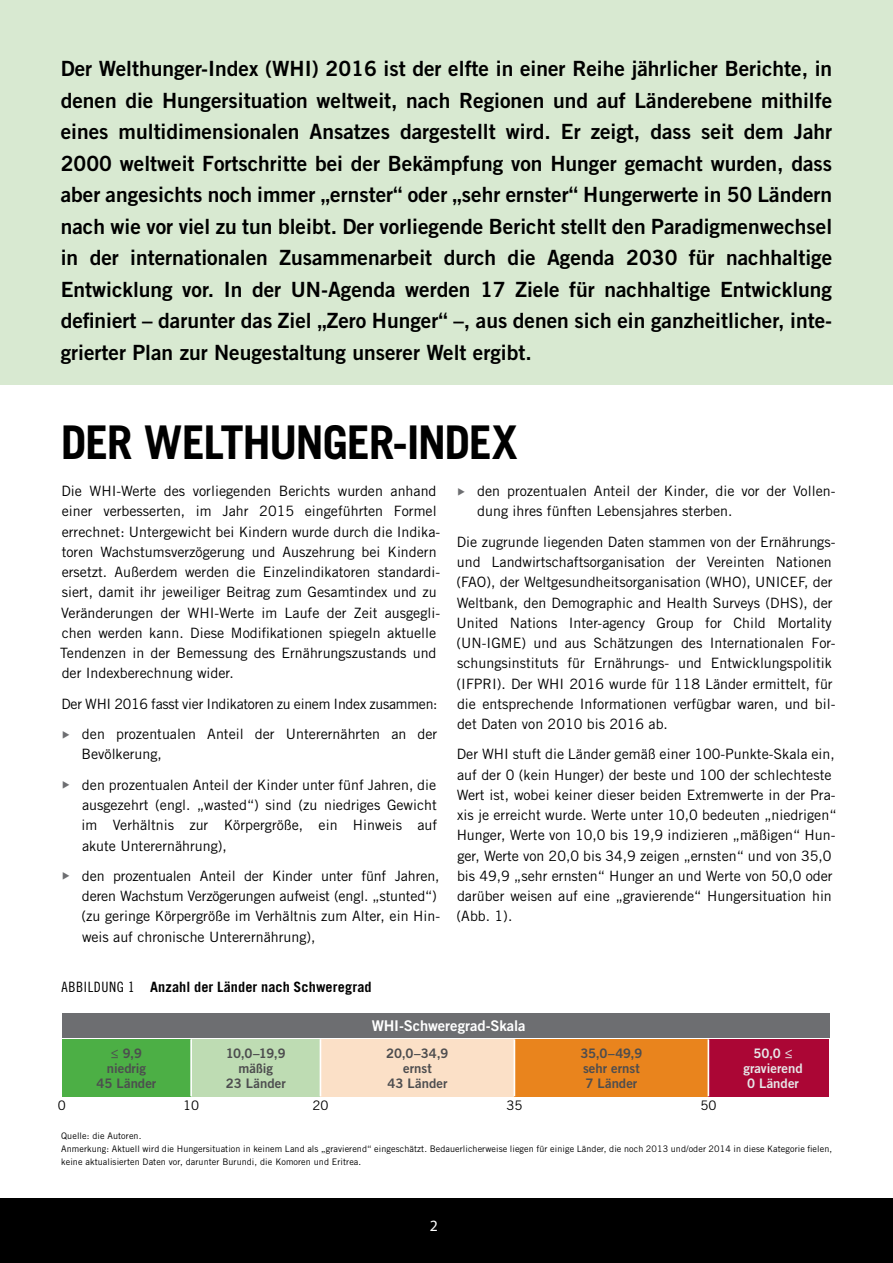
<style>
.page{position:relative;width:893px;height:1263px;background:#fff}
.page>*{position:absolute;margin:0;border:0;box-sizing:border-box;transform-origin:0 0}
.t1{font:700 46.5px "Trade Gothic LT Std";letter-spacing:-.035em;color:#000}
.t2{font:21px/31.5px "Trade Gothic LT Std Bd 2";color:#000;text-align:justify}
.t3{font:15.75px "Myriad Pro";color:#fff}
.t4{font:14.7px "Trade Gothic LT Std Bd 2";letter-spacing:-.005em;color:#fff}
.t5{font:14.25px/20.2px "Trade Gothic LT Std";color:#000}
.t6{font:700 14.25px "Trade Gothic LT Std";letter-spacing:.005em;color:#000}
.t7{font:13.2px/14.7px "Trade Gothic LT Std Bd 2";color:#4d4d4f;text-align:center}
.t8{font:13.2px/14.7px "Trade Gothic LT Std Bd 2";color:#e6e7e8;text-align:center}
.t9{font:13.2px "Trade Gothic LT Std";color:#000}
.t10{font:9px/12.8px "Trade Gothic LT Std";letter-spacing:.01em;color:#000}
.s1{font-family:"Trade Gothic LT Std Cn 18";font-weight:400}
</style>
<div class="page">
<div style="left:0;top:1198px;width:893px;height:65px;background:#000"></div>
<div style="left:0;top:0;width:893px;height:385px;background:#d8e9d1"></div>
<div style="left:62px;top:1039px;width:129px;height:57px;background:#4caf45"></div>
<div style="left:191px;top:1039px;width:129px;height:57px;background:#bedcb3"></div>
<div style="left:320px;top:1039px;width:194px;height:57px;background:#fbe0c7"></div>
<div style="left:514px;top:1039px;width:194px;height:57px;background:#e9841d"></div>
<div style="left:708px;top:1039px;width:121px;height:57px;background:#ab0635"></div>
<hr style="left:190px;top:1039px;width:2px;height:57px;background:#fff">
<hr style="left:320px;top:1039px;width:1px;height:57px;background:#fff">
<hr style="left:514px;top:1039px;width:1px;height:57px;background:#fff">
<hr style="left:708px;top:1039px;width:1px;height:57px;background:#fff">
<div style="left:62px;top:1013px;width:767px;height:24px;background:#6d6e71"></div>
<p class="t2" style="left:61px;top:52px;width:773px">Der Welthunger-Index (WHI) 2016 ist der elfte in einer Reihe jährlicher Berichte, in denen die Hungersituation weltweit, nach Regionen und auf Länderebene mithilfe eines multidimensionalen Ansatzes dargestellt wird. Er zeigt, dass seit dem Jahr 2000 weltweit Fortschritte bei der Bekämpfung von Hunger gemacht wurden, dass aber angesichts noch immer „ernster“ oder „sehr ernster“ Hungerwerte in 50 Ländern nach wie vor viel zu tun bleibt. Der vorliegende Bericht stellt den Paradigmenwechsel in der internationalen Zusammenarbeit durch die Agenda 2030 für nachhaltige Entwicklung vor. In der UN-Agenda werden 17 Ziele für nachhaltige Entwicklung definiert – darunter das Ziel „Zero Hunger“ –, aus denen sich ein ganzheitlicher, inte&shy;grierter Plan zur Neugestaltung unserer Welt ergibt.</p>
<h1 class="t1" style="left:61px;top:414px;width:459px">DER WELTHUNGER-INDEX</h1>
<p class="t5" style="left:60px;top:481px;width:381px">Die WHI-Werte des vorliegenden Berichts wurden anhand einer verbesserten, im Jahr 2015 eingeführten Formel errechnet: Untergewicht bei Kindern wurde durch die Indika&shy;toren Wachstumsverzögerung und Auszehrung bei Kindern ersetzt. Außerdem werden die Einzelindikatoren standardi&shy;siert, damit ihr jeweiliger Beitrag zum Gesamtindex und zu Veränderungen der WHI-Werte im Laufe der Zeit ausgegli&shy;chen werden kann. Diese Modifikationen spiegeln aktuelle Tendenzen in der Bemessung des Ernährungszustands und der Indexberechnung wider.</p>
<p class="t5" style="left:61px;top:688px;width:378px;line-height:30.3px;text-align:right">Der WHI 2016 fasst vier Indikatoren zu einem Index zusammen: den prozentualen Anteil der Unterernährten an der</p>
<p class="t5" style="left:82px;top:739px;width:356px;line-height:30.5px">Bevölkerung,<br>den prozentualen Anteil der Kinder unter fünf Jahren, die</p>
<p class="t5" style="left:82px;top:795px;width:357px;text-align:justify">ausgezehrt (engl. „wasted“) sind (zu niedriges Gewicht im Verhältnis zur Körpergröße, ein Hinweis auf akute Unterernährung),</p>
<p class="t5" style="left:81px;top:866px;width:360px">den prozentualen Anteil der Kinder unter fünf Jahren, deren Wachstum Verzögerungen aufweist (engl. „stunted“) (zu geringe Körpergröße im Verhältnis zum Alter, ein Hin&shy;weis auf chronische Unterernährung),</p>
<p class="t6" style="left:62px;top:978px;width:312px"><span class="s1">ABBILDUNG 1</span> Anzahl der Länder nach Schweregrad</p>
<p class="t5" style="left:477px;top:481px;width:360px">den prozentualen Anteil der Kinder, die vor der Vollen&shy;dung ihres fünften Lebensjahres sterben.</p>
<p class="t5" style="left:456px;top:531px;width:380px">Die zugrunde liegenden Daten stammen von der Ernährungs&shy;und Landwirtschaftsorganisation der Vereinten Nationen (FAO), der Weltgesundheitsorganisation (WHO), UNICEF, der Weltbank, den Demographic and Health Surveys (DHS), der United Nations Inter-agency Group for Child Mortality (UN-IGME) und aus Schätzungen des Internationalen For&shy;schungsinstituts für Ernährungs- und Entwicklungspolitik (IFPRI). Der WHI 2016 wurde für 118 Länder ermittelt, für die entsprechende Informationen verfügbar waren, und bil&shy;det Daten von 2010 bis 2016 ab.</p>
<p class="t5" style="left:457px;top:744px;width:381px">Der WHI stuft die Länder gemäß einer 100-Punkte-Skala ein, auf der 0 (kein Hunger) der beste und 100 der schlechteste Wert ist, wobei keiner dieser beiden Extremwerte in der Pra&shy;xis je erreicht wurde. Werte unter 10,0 bedeuten „niedrigen“ Hunger, Werte von 10,0 bis 19,9 indizieren „mäßigen“ Hun&shy;ger, Werte von 20,0 bis 34,9 zeigen „ernsten“ und von 35,0 bis 49,9 „sehr ernsten“ Hunger an und Werte von 50,0 oder darüber weisen auf eine „gravierende“ Hungersituation hin (Abb. 1).</p>
<p class="t4" style="left:372px;top:1017px;width:155px">WHI-Schweregrad-Skala</p>
<p class="t7" style="left:97px;top:1046px;width:61px">≤ 9,9 niedrig<br>45 Länder</p>
<p class="t7" style="left:226px;top:1046px;width:62px">10,0–19,9 mäßig<br>23 Länder</p>
<p class="t7" style="left:386px;top:1046px;width:64px">20,0–34,9 ernst<br>43 Länder</p>
<p class="t7" style="left:580px;top:1046px;width:64px;text-align:left">35,0–49,9 sehr ernst<br>7 Länder</p>
<p class="t8" style="left:743px;top:1046px;width:61px">50,0 ≤ gravierend<br>0 Länder</p>
<p class="t9" style="left:58px;top:1097px;width:10px">0</p>
<p class="t9" style="left:183px;top:1097px;width:18px">10</p>
<p class="t9" style="left:312px;top:1097px;width:18px">20</p>
<p class="t9" style="left:506px;top:1097px;width:18px">35</p>
<p class="t9" style="left:700px;top:1097px;width:18px">50</p>
<p class="t10" style="left:61px;top:1129px;width:772px">Quelle: die Autoren.<br>Anmerkung: Aktuell wird die Hungersituation in keinem Land als „gravierend“ eingeschätzt. Bedauerlicherweise liegen für einige Länder, die noch 2013 und/oder 2014 in diese Kategorie fielen, keine aktualisierten Daten vor, darunter Burundi, die Komoren und Eritrea.</p>
<p class="t3" style="left:430px;top:1216px;width:10px">2</p>
</div>
